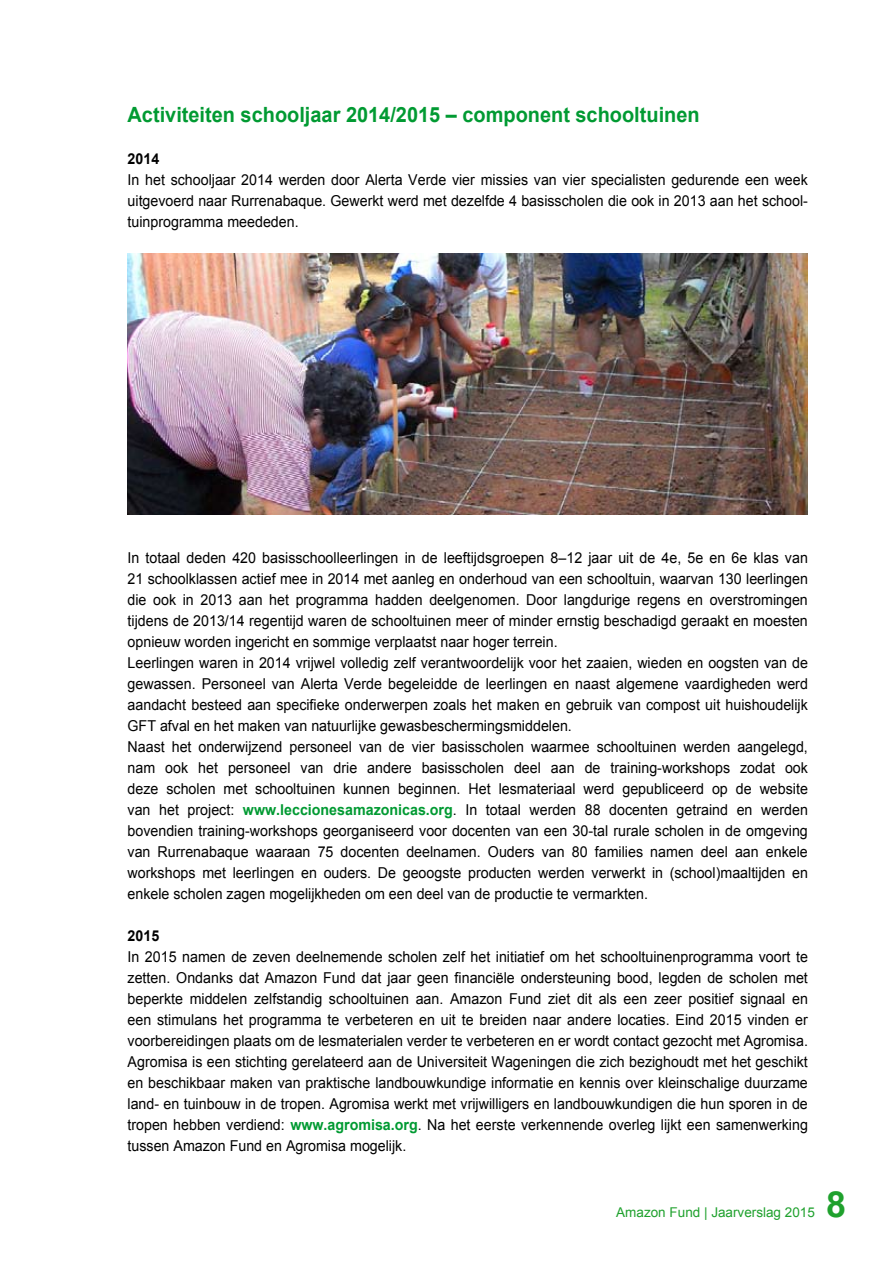
<style>
.page{position:relative;width:893px;height:1263px;background:#fff}
.page>*{position:absolute;margin:0;border:0;box-sizing:border-box;transform-origin:0 0}
.t1{font:700 36px "Arial";color:#1fa12d}
.t2{font:700 21px "Arial";color:#019a32;scale:.95 1}
.t3{font:15px/21px "Arial";color:#000;text-align:justify;scale:.95 1}
.t4{font:700 15px "Arial";color:#000;scale:.95 1}
.t5{font:13.5px "Arial";color:#1fa12d}
.s1{font-weight:700;color:#019a32}
</style>
<div class="page">
<img style="left:128px;top:253px;width:680px;height:261px">
<h2 class="t2" style="left:128px;top:100px;width:604px">Activiteiten schooljaar 2014/2015 – component schooltuinen</h2>
<p class="t4" style="left:128px;top:148px;width:35px">2014</p>
<p class="t3" style="left:128px;top:169px;width:718px">In het schooljaar 2014 werden door Alerta Verde vier missies van vier specialisten gedurende een week uitgevoerd naar Rurrenabaque. Gewerkt werd met dezelfde 4 basisscholen die ook in 2013 aan het school&shy;tuinprogramma meededen.</p>
<p class="t3" style="left:128px;top:547px;width:718px;text-align:left">In totaal deden 420 basisschoolleerlingen in de leeftijdsgroepen 8–12 jaar uit de 4e, 5e en 6e klas van 21 schoolklassen actief mee in 2014 met aanleg en onderhoud van een schooltuin, waarvan 130 leerlingen die ook in 2013 aan het programma hadden deelgenomen. Door langdurige regens en overstromingen tijdens de 2013/14 regentijd waren de schooltuinen meer of minder ernstig beschadigd geraakt en moesten opnieuw worden ingericht en sommige verplaatst naar hoger terrein.<br>Leerlingen waren in 2014 vrijwel volledig zelf verantwoordelijk voor het zaaien, wieden en oogsten van de gewassen. Personeel van Alerta Verde begeleidde de leerlingen en naast algemene vaardigheden werd aandacht besteed aan specifieke onderwerpen zoals het maken en gebruik van compost uit huishoudelijk GFT afval en het maken van natuurlijke gewasbeschermingsmiddelen.<br>Naast het onderwijzend personeel van de vier basisscholen waarmee schooltuinen werden aangelegd, nam ook het personeel van drie andere basisscholen deel aan de training-workshops zodat ook deze scholen met schooltuinen kunnen beginnen. Het lesmateriaal werd gepubliceerd op de website van het project: <span class="s1">www.leccionesamazonicas.org</span>. In totaal werden 88 docenten getraind en werden bovendien training-workshops georganiseerd voor docenten van een 30-tal rurale scholen in de omgeving van Rurrenabaque waaraan 75 docenten deelnamen. Ouders van 80 families namen deel aan enkele workshops met leerlingen en ouders. De geoogste producten werden verwerkt in (school)maaltijden en enkele scholen zagen mogelijkheden om een deel van de productie te vermarkten.</p>
<p class="t4" style="left:128px;top:925px;width:35px">2015</p>
<p class="t3" style="left:128px;top:946px;width:718px">In 2015 namen de zeven deelnemende scholen zelf het initiatief om het schooltuinenprogramma voort te zetten. Ondanks dat Amazon Fund dat jaar geen financiële ondersteuning bood, legden de scholen met beperkte middelen zelfstandig schooltuinen aan. Amazon Fund ziet dit als een zeer positief signaal en een stimulans het programma te verbeteren en uit te breiden naar andere locaties. Eind 2015 vinden er voorbereidingen plaats om de lesmaterialen verder te verbeteren en er wordt contact gezocht met Agromisa.<br>Agromisa is een stichting gerelateerd aan de Universiteit Wageningen die zich bezighoudt met het geschikt en beschikbaar maken van praktische landbouwkundige informatie en kennis over kleinschalige duurzame land- en tuinbouw in de tropen. Agromisa werkt met vrijwilligers en landbouwkundigen die hun sporen in de tropen hebben verdiend: <span class="s1">www.agromisa.org</span>. Na het eerste verkennende overleg lijkt een samenwerking tussen Amazon Fund en Agromisa mogelijk.</p>
<p class="t5" style="left:616px;top:1203px;width:200px">Amazon Fund | Jaarverslag 2015</p>
<h1 class="t1" style="left:826px;top:1180px;width:22px">8</h1>
</div>
